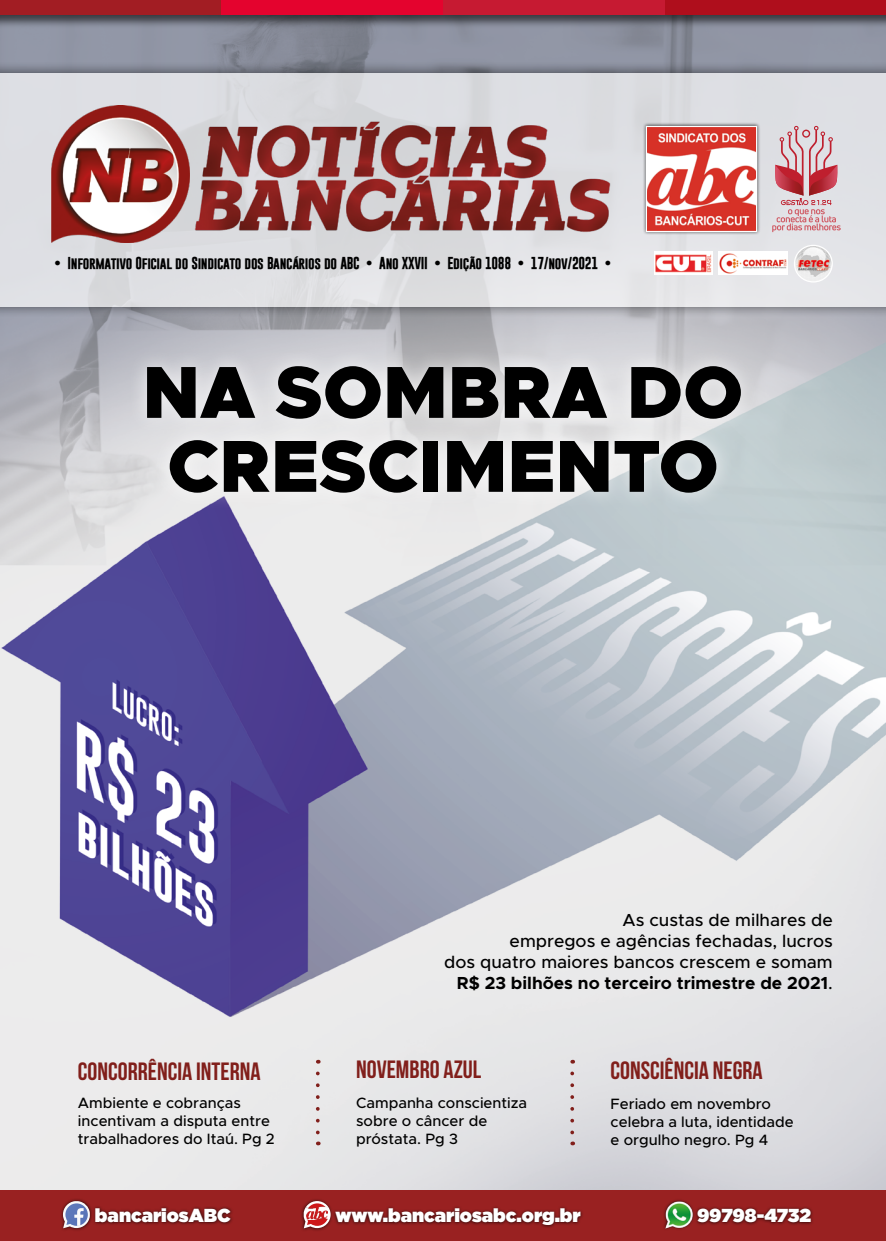
<style>
.page{position:relative;width:886px;height:1241px;background:#fff}
.page>*{position:absolute;margin:0;border:0;box-sizing:border-box;transform-origin:0 0}
.t1{font:900 73.88px/73.9px "Metropolis";color:#000;text-align:center}
.t2{font:700 25px "Bebas Neue";color:#811f1b}
.t3{font:900 18.75px "Gotham";color:#fff}
.t4{font:500 17.5px/21px "Metropolis";color:#000;text-align:right}
.t5{font:500 15px/18px "Metropolis";color:#000}
.t6{font:700 12.5px "Gobold";letter-spacing:-.03em;color:#000}
.s1{font-weight:700}
</style>
<div class="page">
<img style="left:0;top:29px;width:886px;height:1161px">
<div style="left:0;top:1190px;width:886px;height:50px;background:#992121"></div>
<div style="left:60px;top:1197px;width:173px;height:34px;background:#000;opacity:.75"></div>
<svg style="left:63px;top:1200px;width:27px;height:27px"></svg>
<div style="left:663px;top:1198px;width:151px;height:32px;background:#000;opacity:.75"></div>
<img style="left:665px;top:1200px;width:28px;height:28px">
<div style="left:300px;top:1197px;width:283px;height:34px;background:#000;opacity:.75"></div>
<svg style="left:304px;top:1200px;width:27px;height:28px"></svg>
<div style="left:0;top:61px;width:886px;height:257px;background:#000;opacity:.75"></div>
<div style="left:0;top:73px;width:886px;height:233px;background:#dedfe4"></div>
<img style="left:51px;top:105px;width:138px;height:137px">
<img style="left:194px;top:121px;width:417px;height:111px">
<img style="left:719px;top:251px;width:68px;height:23px">
<div style="left:654px;top:251px;width:58px;height:23px;background:#fff"></div>
<img style="left:655px;top:254px;width:57px;height:19px">
<img style="left:794px;top:245px;width:37px;height:37px">
<div style="left:794px;top:245px;width:39px;height:37px;border:1px solid #fff;border-radius:50%"></div>
<div style="left:642px;top:123px;width:119px;height:112px;background:#000;opacity:.75"></div>
<img style="left:648px;top:128px;width:107px;height:102px">
<div style="left:646px;top:126px;width:111px;height:106px;border:1px solid #fff"></div>
<svg style="left:772px;top:126px;width:69px;height:106px"></svg>
<div style="left:0;top:0;width:886px;height:29px;background:#000;opacity:.6"></div>
<div style="left:0;top:0;width:221px;height:14px;background:#a21d23"></div>
<div style="left:664px;top:0;width:222px;height:14px;background:#af0e1c"></div>
<div style="left:443px;top:0;width:221px;height:14px;background:#c61a32"></div>
<div style="left:221px;top:0;width:222px;height:14px;background:#e4032e"></div>
<svg style="left:316px;top:1073px;width:4px;height:72px"></svg>
<svg style="left:570px;top:1073px;width:4px;height:72px"></svg>
<div style="left:128px;top:348px;width:632px;height:163px;background:#fff;opacity:.75"></div>
<p class="t6" style="left:55px;top:255px;width:558px">• Informativo Oficial do Sindicato dos Bancários do ABC • Ano XXVII • Edição 1088 • 17/nov/2021 •</p>
<h1 class="t1" style="left:143px;top:355px;width:602px">NA SOMBRA DO<br>CRESCIMENTO</h1>
<h2 class="t2" style="left:78px;top:1057px;width:184px">CONCORRÊNCIA INTERNA</h2>
<p class="t5" style="left:78px;top:1093px;width:198px">Ambiente e cobranças incentivam a disputa entre trabalhadores do Itaú. Pg 2</p>
<p class="t4" style="left:444px;top:909px;width:390px">As custas de milhares de<br>empregos e agências fechadas, lucros<br>dos quatro maiores bancos crescem e somam <span class="s1">R$ 23 bilhões no terceiro trimestre de 2021</span>.</p>
<h2 class="t2" style="left:356px;top:1055px;width:127px">NOVEMBRO AZUL</h2>
<p class="t5" style="left:356px;top:1093px;width:173px">Campanha conscientiza sobre o câncer de próstata. Pg 3</p>
<h2 class="t2" style="left:611px;top:1056px;width:154px">CONSCIÊNCIA NEGRA</h2>
<p class="t5" style="left:611px;top:1094px;width:185px">Feriado em novembro celebra a luta, identidade e orgulho negro. Pg 4</p>
<p class="t3" style="left:95px;top:1204px;width:137px">bancariosABC</p>
<p class="t3" style="left:336px;top:1204px;width:247px">www.bancariosabc.org.br</p>
<p class="t3" style="left:697px;top:1204px;width:116px">99798-4732</p>
</div>
